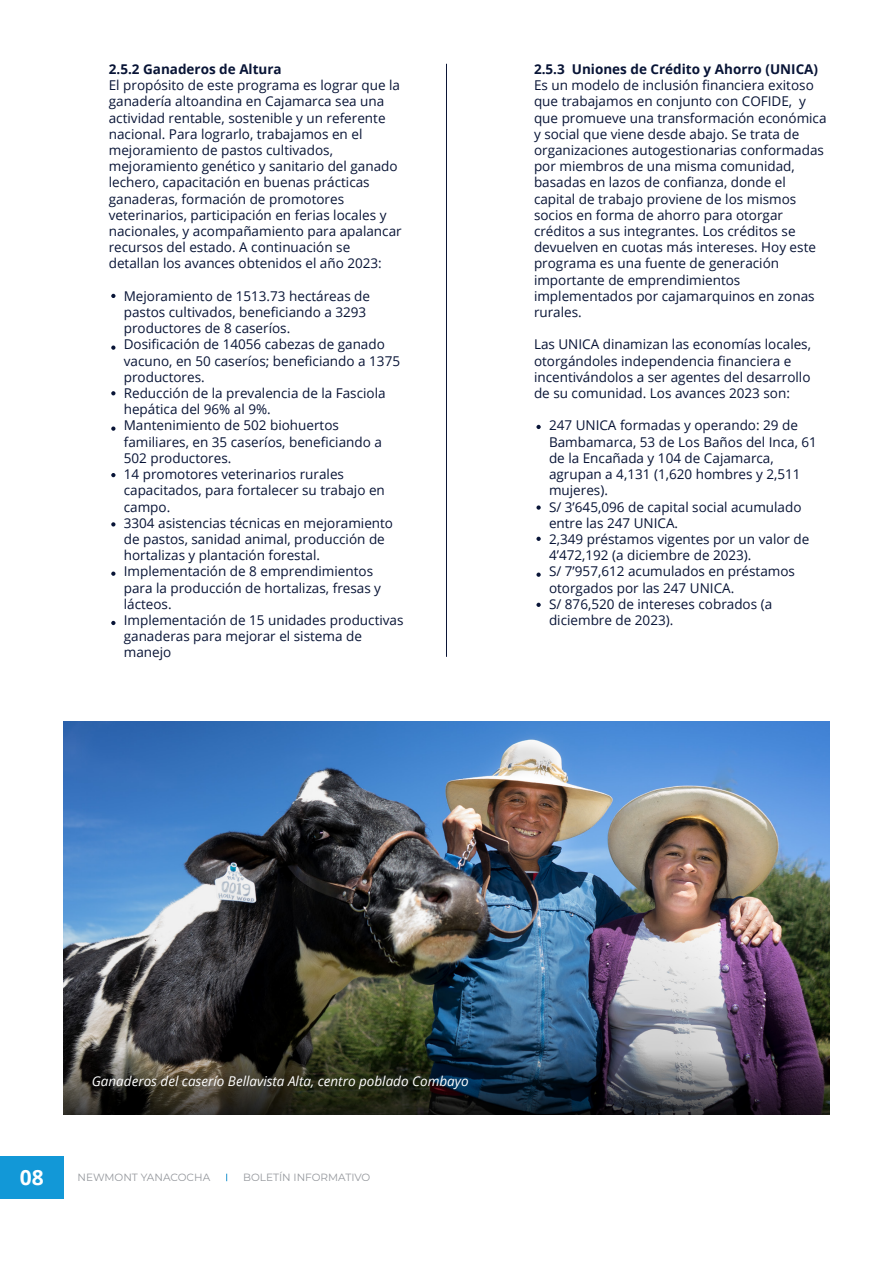
<style>
.page{position:relative;width:893px;height:1263px;background:#fff}
.page>*{position:absolute;margin:0;border:0;box-sizing:border-box;transform-origin:0 0}
.t1{font:700 21px "Open Sans";color:#fff}
.t2{font:13.5px/16.2px "Open Sans";color:#081436}
.t3{font:700 13.5px "Open Sans";color:#081436}
.t4{font:italic 13.5px "Open Sans";color:#fff}
.t5{font:10.5px "Montserrat";color:#95989d}
</style>
<div class="page">
<div style="left:0;top:1157px;width:64px;height:42px;background:#1298d7"></div>
<img style="left:64px;top:722px;width:765px;height:328px">
<img style="left:64px;top:1050px;width:765px;height:64px">
<svg style="left:111px;top:294px;width:4px;height:4px"></svg>
<svg style="left:111px;top:345px;width:4px;height:5px"></svg>
<svg style="left:111px;top:391px;width:4px;height:4px"></svg>
<svg style="left:111px;top:426px;width:4px;height:5px"></svg>
<svg style="left:111px;top:473px;width:4px;height:4px"></svg>
<svg style="left:111px;top:522px;width:4px;height:4px"></svg>
<svg style="left:111px;top:571px;width:4px;height:5px"></svg>
<svg style="left:111px;top:621px;width:4px;height:4px"></svg>
<svg style="left:536px;top:425px;width:5px;height:4px"></svg>
<svg style="left:536px;top:505px;width:5px;height:5px"></svg>
<svg style="left:536px;top:537px;width:5px;height:4px"></svg>
<svg style="left:536px;top:573px;width:5px;height:4px"></svg>
<svg style="left:536px;top:603px;width:5px;height:4px"></svg>
<hr style="left:446px;top:64px;width:1px;height:593px;background:#0b1536">
<p class="t3" style="left:109px;top:60px;width:174px">2.5.2 Ganaderos de Altura</p>
<p class="t2" style="left:109px;top:77px;width:294px">El propósito de este programa es lograr que la ganadería altoandina en Cajamarca sea una actividad rentable, sostenible y un referente nacional. Para lograrlo, trabajamos en el mejoramiento de pastos cultivados, mejoramiento genético y sanitario del ganado lechero, capacitación en buenas prácticas ganaderas, formación de promotores veterinarios, participación en ferias locales y nacionales, y acompañamiento para apalancar recursos del estado. A continuación se detallan los avances obtenidos el año 2023:</p>
<p class="t2" style="left:124px;top:287px;width:281px">Mejoramiento de 1513.73 hectáreas de pastos cultivados, beneficiando a 3293 productores de 8 caseríos.<br>Dosificación de 14056 cabezas de ganado vacuno, en 50 caseríos; beneficiando a 1375 productores.<br>Reducción de la prevalencia de la Fasciola hepática del 96% al 9%.<br>Mantenimiento de 502 biohuertos familiares, en 35 caseríos, beneficiando a<br>502 productores.<br>14 promotores veterinarios rurales capacitados, para fortalecer su trabajo en campo.<br>3304 asistencias técnicas en mejoramiento de pastos, sanidad animal, producción de hortalizas y plantación forestal.<br>Implementación de 8 emprendimientos para la producción de hortalizas, fresas y lácteos.<br>Implementación de 15 unidades productivas ganaderas para mejorar el sistema de manejo</p>
<p class="t3" style="left:534px;top:60px;width:286px">2.5.3 Uniones de Crédito y Ahorro (UNICA)</p>
<p class="t2" style="left:534px;top:77px;width:294px">Es un modelo de inclusión financiera exitoso que trabajamos en conjunto con COFIDE, y que promueve una transformación económica y social que viene desde abajo. Se trata de organizaciones autogestionarias conformadas por miembros de una misma comunidad, basadas en lazos de confianza, donde el capital de trabajo proviene de los mismos socios en forma de ahorro para otorgar créditos a sus integrantes. Los créditos se devuelven en cuotas más intereses. Hoy este programa es una fuente de generación importante de emprendimientos implementados por cajamarquinos en zonas rurales.</p>
<p class="t2" style="left:534px;top:336px;width:279px">Las UNICA dinamizan las economías locales, otorgándoles independencia financiera e incentivándolos a ser agentes del desarrollo de su comunidad. Los avances 2023 son:</p>
<p class="t2" style="left:549px;top:417px;width:270px">247 UNICA formadas y operando: 29 de<br>Bambamarca, 53 de Los Baños del Inca, 61 de la Encañada y 104 de Cajamarca, agrupan a 4,131 (1,620 hombres y 2,511 mujeres).<br>S/ 3’645,096 de capital social acumulado entre las 247 UNICA.<br>2,349 préstamos vigentes por un valor de<br>4’472,192 (a diciembre de 2023).<br>S/ 7’957,612 acumulados en préstamos otorgados por las 247 UNICA.<br>S/ 876,520 de intereses cobrados (a diciembre de 2023).</p>
<p class="t4" style="left:92px;top:1072px;width:378px">Ganaderos del caserío Bellavista Alta, centro poblado Combayo</p>
<h1 class="t1" style="left:20px;top:1163px;width:25px">08</h1>
<p class="t5" style="left:78px;top:1170px;width:134px">NEWMONT YANACOCHA</p>
<p class="t5" style="left:243px;top:1170px;width:129px">BOLETÍN INFORMATIVO</p>
</div>
